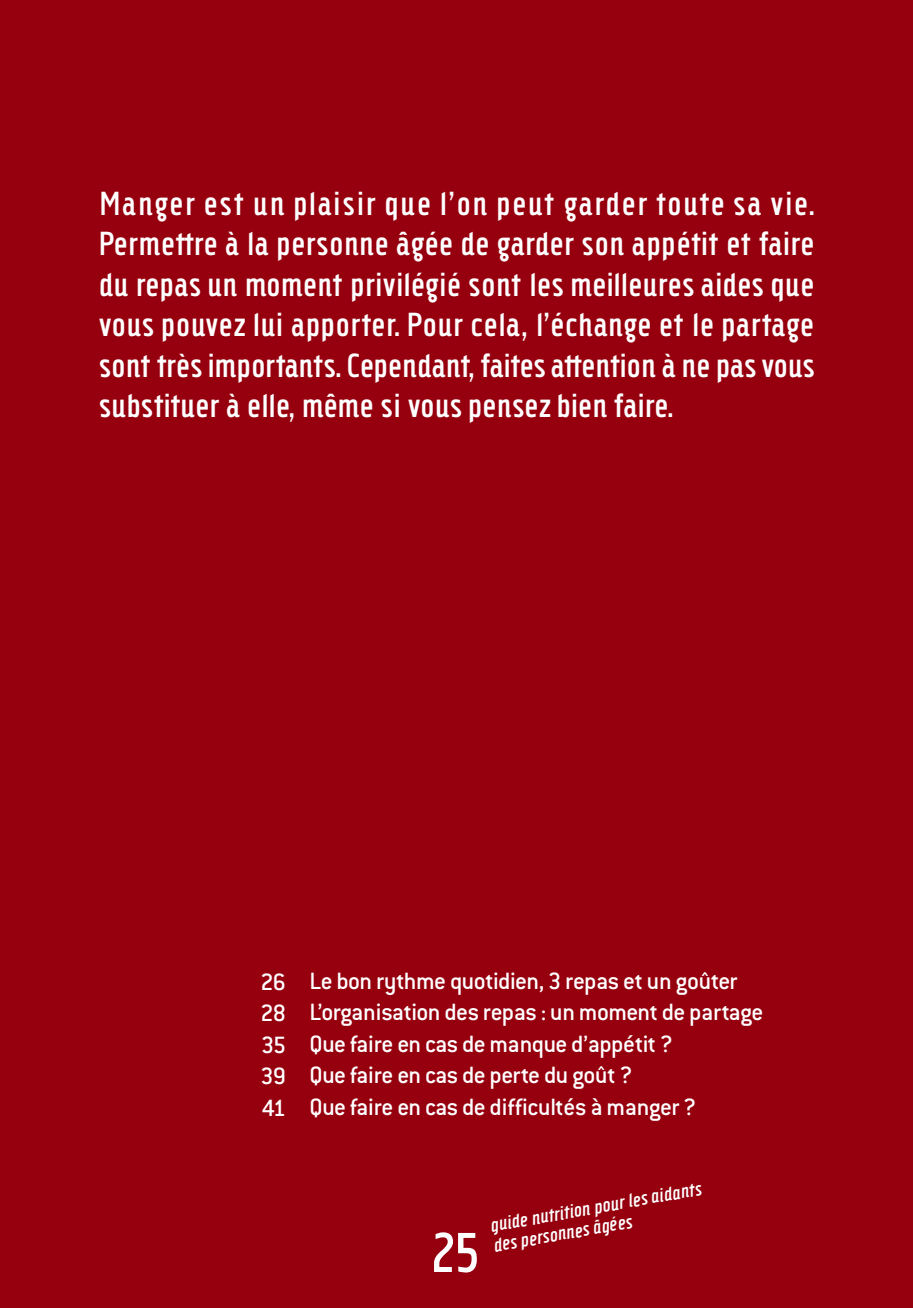
<style>
.page{position:relative;width:913px;height:1308px;background:#fff}
.page>*{position:absolute;margin:0;border:0;box-sizing:border-box;transform-origin:0 0}
.t1{font:58.5px "Hybrid";color:#fff}
.t2{font:34.88px/40.5px "Hybrid";letter-spacing:-.015em;color:#fff;text-align:justify}
.t3{font:500 25.88px/31.5px "Conduit ITC";letter-spacing:-.02em;color:#fff}
.t4{font:italic 20.25px/20.2px "Hybrid";color:#fff}
</style>
<div class="page">
<div style="left:0;top:0;width:912px;height:1307px;background:#96000e"></div>
<p class="t2" style="left:99px;top:183px;width:717px">Manger est un plaisir que l’on peut garder toute sa vie.<br>Permettre à la personne âgée de garder son appétit et faire du repas un moment privilégié sont les meilleures aides que vous pouvez lui apporter. Pour cela, l’échange et le partage sont très importants. Cependant, faites attention à ne pas vous substituer à elle, même si vous pensez bien faire.</p>
<p class="t3" style="left:260px;top:965px;width:27px;text-align:justify">26<br>28<br>35<br>39<br>41</p>
<p class="t3" style="left:309px;top:964px;width:455px">Le bon rythme quotidien, 3 repas et un goûter L’organisation des repas : un moment de partage Que faire en cas de manque d’appétit ?<br>Que faire en cas de perte du goût ?<br>Que faire en cas de difficultés à manger ?</p>
<h1 class="t1" style="left:431px;top:1222px;width:50px">25</h1>
<p class="t4" style="left:489px;top:1215px;width:216px;rotate:-10deg">guide nutrition pour les aidants des personnes âgées</p>
</div>
